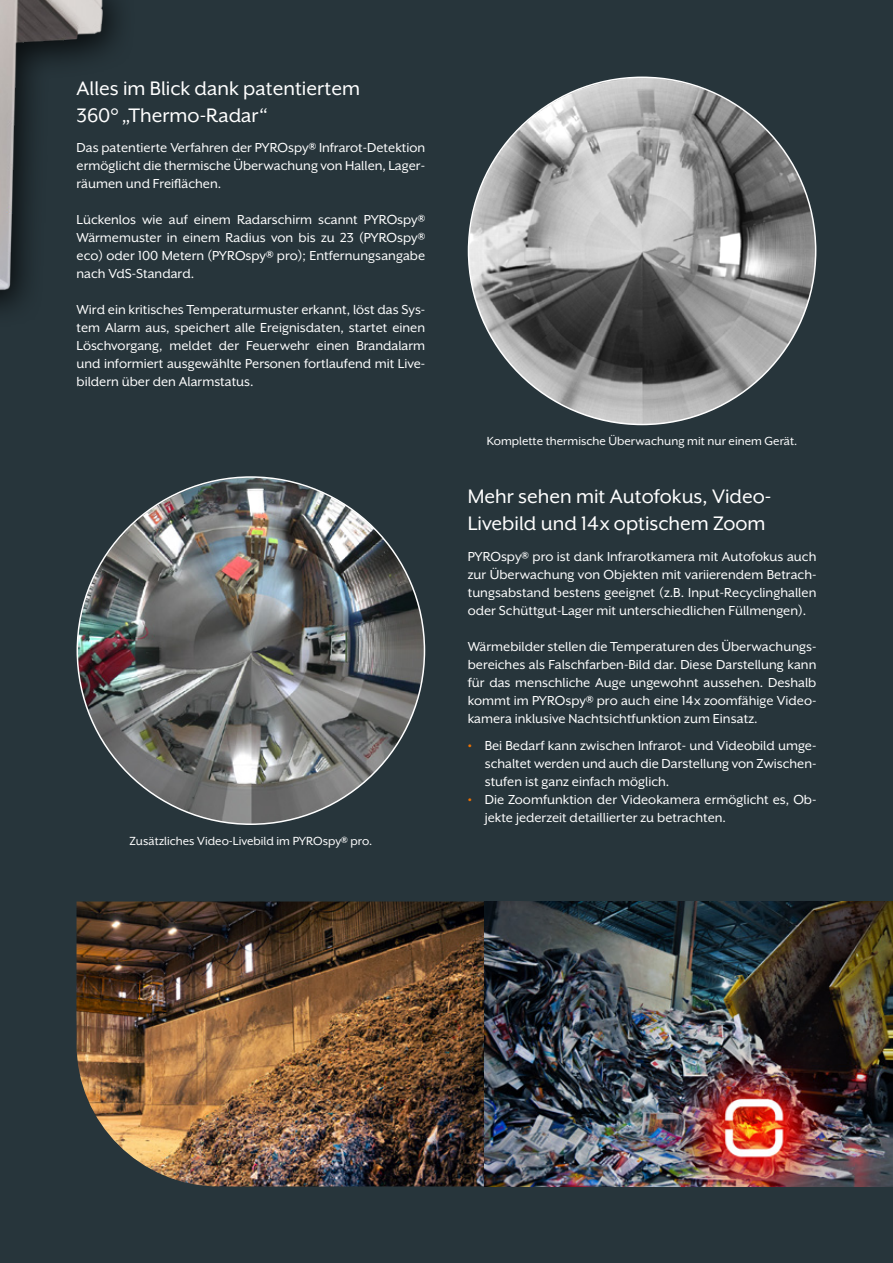
<style>
.page{position:relative;width:893px;height:1263px;background:#27353b}
.page>*{position:absolute;margin:0;border:0;box-sizing:border-box;transform-origin:0 0}
.t1{font:22.5px/27px "Mr Eaves XL San OT";color:#fff}
.t2{font:15px/18px "Mr Eaves XL San OT";color:#fff;text-align:justify}
.t3{font:13.5px "Mr Eaves XL San OT";color:#fff}
.s1{font-weight:700;color:#ee7203}
</style>
<div class="page">
<img style="left:77px;top:901px;width:816px;height:285px">
<img style="left:468px;top:77px;width:348px;height:347px;border-radius:174px">
<img style="left:77px;top:477px;width:347px;height:347px;border-radius:174px">
<img style="left:0;top:0;width:117px;height:309px">
<h1 class="t1" style="left:77px;top:74px;width:285px">Alles im Blick dank patentiertem<br>360°„Thermo-Radar“</h1>
<p class="t2" style="left:77px;top:139px;width:350px">Das patentierte Verfahren der PYROspy® Infrarot-Detektion ermöglicht die thermische Überwachung von Hallen, Lager&shy;räumen und Freiflächen.</p>
<p class="t2" style="left:77px;top:211px;width:350px">Lückenlos wie auf einem Radarschirm scannt PYROspy® Wärmemuster in einem Radius von bis zu 23 (PYROspy® eco) oder 100 Metern (PYROspy® pro); Entfernungsangabe nach VdS-Standard.</p>
<p class="t2" style="left:77px;top:301px;width:350px">Wird ein kritisches Temperaturmuster erkannt, löst das Sys&shy;tem Alarm aus, speichert alle Ereignisdaten, startet einen Löschvorgang, meldet der Feuerwehr einen Brandalarm und informiert ausgewählte Personen fortlaufend mit Live&shy;bildern über den Alarmstatus.</p>
<p class="t3" style="left:129px;top:834px;width:244px">Zusätzliches Video-Livebild im PYROspy® pro.</p>
<p class="t3" style="left:487px;top:434px;width:312px">Komplette thermische Überwachung mit nur einem Gerät.</p>
<h1 class="t1" style="left:468px;top:482px;width:305px">Mehr sehen mit Autofokus, Video-<br>Livebild und 14x optischem Zoom</h1>
<p class="t2" style="left:468px;top:547px;width:350px">PYROspy® pro ist dank Infrarotkamera mit Autofokus auch zur Überwachung von Objekten mit variierendem Betrach&shy;tungsabstand bestens geeignet (z.B. Input-Recyclinghallen oder Schüttgut-Lager mit unterschiedlichen Füllmengen).</p>
<p class="t2" style="left:468px;top:637px;width:350px">Wärmebilder stellen die Temperaturen des Überwachungs&shy;bereiches als Falschfarben-Bild dar. Diese Darstellung kann für das menschliche Auge ungewohnt aussehen. Deshalb kommt im PYROspy® pro auch eine 14x zoomfähige Video&shy;kamera inklusive Nachtsichtfunktion zum Einsatz.</p>
<p class="t2" style="left:485px;top:736px;width:333px;text-indent:-17px"><span class="s1">•</span> Bei Bedarf kann zwischen Infrarot- und Videobild umge&shy;schaltet werden und auch die Darstellung von Zwischen&shy;stufen ist ganz einfach möglich.</p>
<p class="t2" style="left:485px;top:790px;width:333px;text-indent:-17px"><span class="s1">•</span> Die Zoomfunktion der Videokamera ermöglicht es, Ob&shy;jekte jederzeit detaillierter zu betrachten.</p>
</div>
